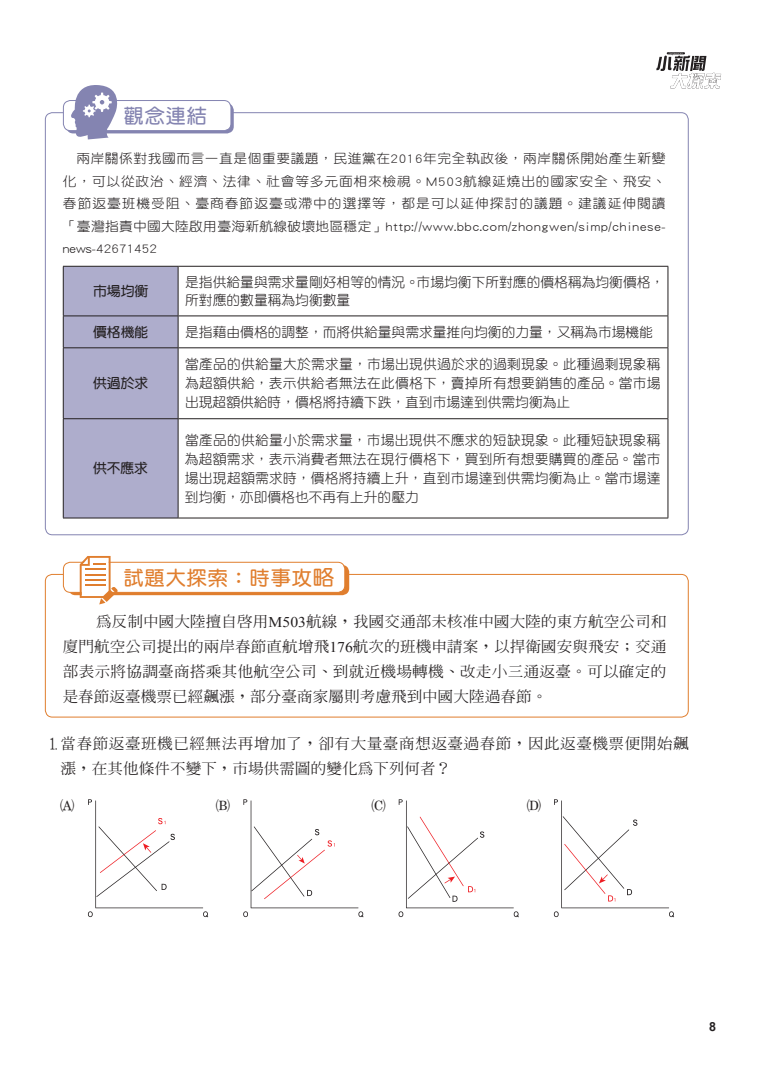
<style>
.page{position:relative;width:773px;height:1085px;background:#fff}
.page>*{position:absolute;margin:0;border:0;box-sizing:border-box;transform-origin:0 0}
.t1{font:20px "DF Yuan Std W7";letter-spacing:.05em;color:#e07e2e}
.t2{font:20px "DF Yuan Std W7";color:#8484b1}
.t3{font:500 14.88px/25px "AR Ming B5";letter-spacing:.015em;color:#231f20;text-align:justify;scale:1.05 1}
.t4{font:14.88px "HL07";color:#231f20;scale:1.05 1}
.t5{font:13.75px/18.8px "DF Yuan Std W3";color:#231f20;text-align:justify}
.t6{font:13.75px "DF Yuan Std W7";color:#231f20}
.t7{font:13px/22.5px "DF Yuan Std W3";letter-spacing:.07em;color:#231f20;text-align:justify;scale:1.05 1}
.t8{font:700 12.5px "Arial";color:#231f20}
.s1{font-size:21.25px}
.s2{font-family:"Times New Roman";font-weight:400}
.s3{font-family:"HL01";font-weight:400}
</style>
<div class="page">
<div style="left:45px;top:574px;width:643px;height:143px;border:1px solid #e07e2e;border-radius:7px"></div>
<div style="left:68px;top:565px;width:281px;height:30px;background:#e07e2e;border-radius:7px"></div>
<div style="left:63px;top:562px;width:282px;height:30px;background:#fff;border-radius:7px"></div>
<div style="left:63px;top:561px;width:282px;height:31px;border:1px solid #e07e2e;border-radius:7px"></div>
<svg style="left:80px;top:556px;width:38px;height:48px"></svg>
<div style="left:66px;top:103px;width:168px;height:30px;background:#8484b1;border-radius:7px"></div>
<div style="left:63px;top:100px;width:168px;height:31px;background:#fff;border-radius:7px"></div>
<div style="left:63px;top:100px;width:168px;height:31px;border:1px solid #8484b1;border-radius:7px"></div>
<svg style="left:69px;top:85px;width:53px;height:55px"></svg>
<div style="left:64px;top:267px;width:114px;height:250px;background:#aeadcc"></div>
<svg style="left:179px;top:316px;width:488px;height:104px"></svg>
<hr style="left:667px;top:316px;width:1px;height:31px;background:#231f20">
<hr style="left:667px;top:348px;width:1px;height:70px;background:#231f20">
<hr style="left:667px;top:419px;width:1px;height:98px;background:#231f20">
<hr style="left:178px;top:347px;width:490px;height:1px;background:#231f20">
<hr style="left:178px;top:418px;width:490px;height:1px;background:#231f20">
<hr style="left:178px;top:517px;width:490px;height:1px;background:#231f20">
<hr style="left:63px;top:266px;width:115px;height:1px;background:#231f20">
<hr style="left:63px;top:266px;width:1px;height:49px;background:#231f20">
<hr style="left:178px;top:266px;width:490px;height:1px;background:#231f20">
<hr style="left:178px;top:266px;width:1px;height:49px;background:#231f20">
<hr style="left:178px;top:315px;width:490px;height:1px;background:#231f20">
<hr style="left:667px;top:266px;width:1px;height:49px;background:#231f20">
<hr style="left:63px;top:315px;width:115px;height:1px;background:#231f20">
<hr style="left:63px;top:316px;width:1px;height:31px;background:#231f20">
<hr style="left:178px;top:316px;width:1px;height:31px;background:#231f20">
<hr style="left:63px;top:347px;width:115px;height:1px;background:#231f20">
<hr style="left:63px;top:348px;width:1px;height:70px;background:#231f20">
<hr style="left:178px;top:348px;width:1px;height:70px;background:#231f20">
<hr style="left:63px;top:418px;width:115px;height:1px;background:#231f20">
<hr style="left:63px;top:419px;width:1px;height:98px;background:#231f20">
<hr style="left:178px;top:419px;width:1px;height:98px;background:#231f20">
<hr style="left:63px;top:517px;width:115px;height:1px;background:#231f20">
<svg style="left:88px;top:799px;width:120px;height:118px"></svg>
<svg style="left:243px;top:799px;width:120px;height:118px"></svg>
<svg style="left:398px;top:799px;width:121px;height:118px"></svg>
<svg style="left:553px;top:799px;width:121px;height:118px"></svg>
<svg style="left:656px;top:52px;width:65px;height:36px"></svg>
<h1 class="t2" style="left:124px;top:105px;width:84px">觀念連結</h1>
<p class="t7" style="left:63px;top:147px;width:575px;text-indent:13px">兩岸關係對我國而言一直是個重要議題，民進黨在2016年完全執政後，兩岸關係開始產生新變化，可以從政治、經濟、法律、社會等多元面相來檢視。M503航線延燒出的國家安全、飛安、春節返臺班機受阻、臺商春節返臺或滯中的選擇等，都是可以延伸探討的議題。建議延伸閱讀「臺灣指責中國大陸啟用臺海新航線破壞地區穩定」http://www.bbc.com/zhongwen/simp/chinese&shy;news-42671452</p>
<p class="t6" style="left:93px;top:283px;width:56px">市場均衡</p>
<p class="t5" style="left:185px;top:272px;width:480px">是指供給量與需求量剛好相等的情況。市場均衡下所對應的價格稱為均衡價格，所對應的數量稱為均衡數量</p>
<p class="t6" style="left:93px;top:324px;width:56px">價格機能</p>
<p class="t5" style="left:185px;top:322px;width:469px">是指藉由價格的調整，而將供給量與需求量推向均衡的力量，又稱為市場機能</p>
<p class="t6" style="left:93px;top:376px;width:56px">供過於求</p>
<p class="t5" style="left:185px;top:355px;width:477px">當產品的供給量大於需求量，市場出現供過於求的過剩現象。此種過剩現象稱為超額供給，表示供給者無法在此價格下，賣掉所有想要銷售的產品。當市場出現超額供給時，價格將持續下跌，直到市場達到供需均衡為止</p>
<p class="t6" style="left:93px;top:461px;width:56px">供不應求</p>
<p class="t5" style="left:185px;top:430px;width:477px">當產品的供給量小於需求量，市場出現供不應求的短缺現象。此種短缺現象稱為超額需求，表示消費者無法在現行價格下，買到所有想要購買的產品。當市場出現超額需求時，價格將持續上升，直到市場達到供需均衡為止。當市場達到均衡，亦即價格也不再有上升的壓力</p>
<h1 class="t1" style="left:124px;top:566px;width:212px">試題大探索：時事攻<span class="s1">略</span></h1>
<p class="t3" style="left:63px;top:608px;width:576px;text-indent:34px">為反制中國大陸擅自啟用<span class="s2">M503</span>航線，我國交通部未核准中國大陸的東方航空公司和廈門航空公司提出的兩岸春節直航增飛<span class="s2">176</span>航次的班機申請案，以捍衛國安與飛安；交通部表示將協調臺商搭乘其他航空公司、到就近機場轉機、改走小三通返臺。可以確定的是春節返臺機票已經飆漲，部分臺商家屬則考慮飛到中國大陸過春節。</p>
<p class="t3" style="left:61px;top:730px;width:599px;text-indent:-16px"><span class="s3">1</span>當春節返臺班機已經無法再增加了，卻有大量臺商想返臺過春節，因此返臺機票便開始飆漲，在其他條件不變下，市場供需圖的變化為下列何者？</p>
<p class="t4" style="left:60px;top:798px;width:16px">A</p>
<p class="t4" style="left:215px;top:798px;width:16px">B</p>
<p class="t4" style="left:370px;top:798px;width:16px">C</p>
<p class="t4" style="left:526px;top:798px;width:16px">D</p>
<p class="t8" style="left:709px;top:1018px;width:8px">8</p>
</div>
